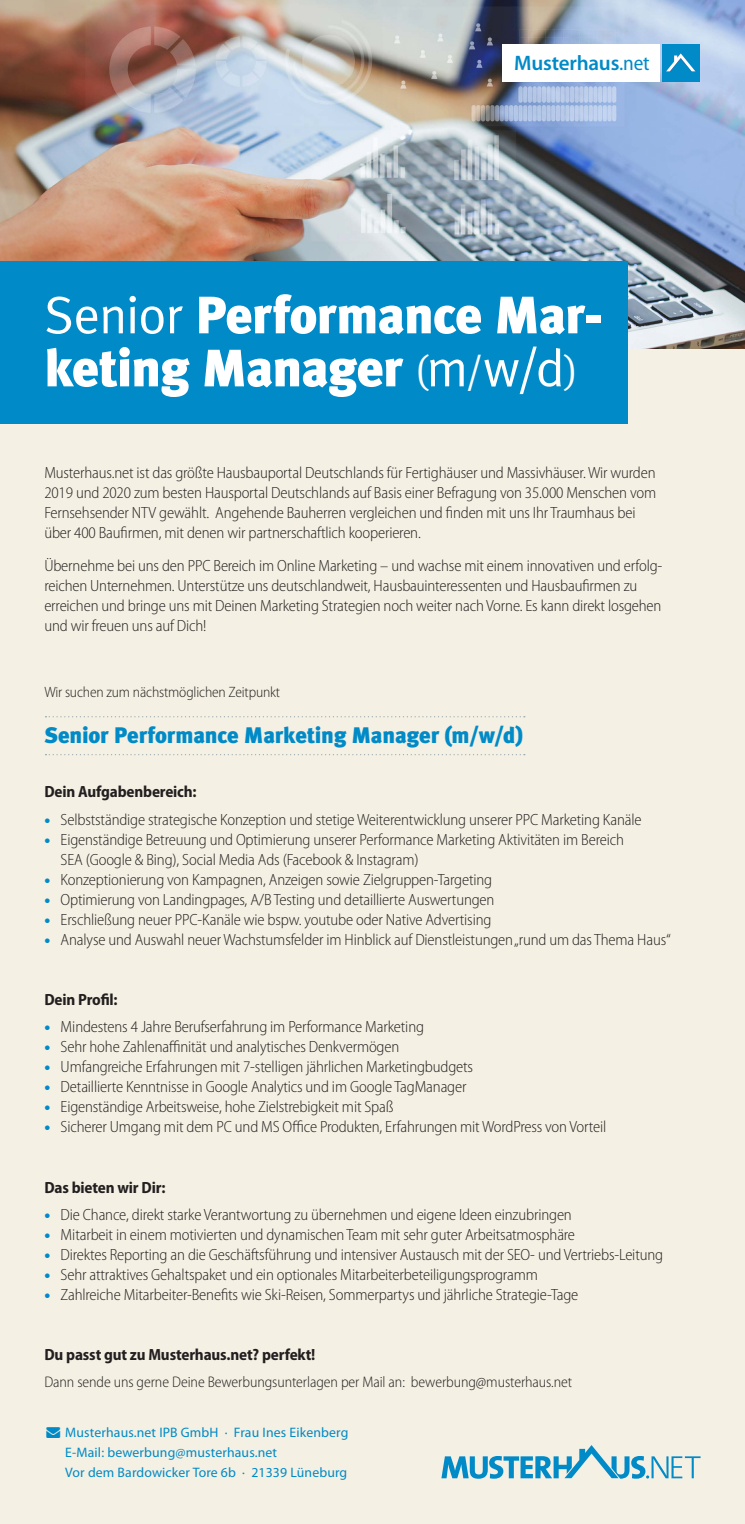
<style>
.page{position:relative;width:745px;height:1524px;background:#fff}
.page>*{position:absolute;margin:0;border:0;box-sizing:border-box;transform-origin:0 0}
.t1{font:900 52.5px/53px "Meta Plus";letter-spacing:-.02em;color:#fff}
.t2{font:900 22.5px "Meta Plus";letter-spacing:-.01em;color:#008ac7}
.t3{font:600 21px "Myriad Pro";letter-spacing:-.01em;color:#008ac7}
.t4{font:300 semi-condensed 16.25px/20px "Myriad Pro";letter-spacing:-.01em;color:#231f20}
.t5{font:700 semi-condensed 16.25px "Myriad Pro";letter-spacing:-.01em;color:#231f20}
.t6{font:300 semi-condensed 15.38px "Myriad Pro";letter-spacing:-.005em;color:#231f20}
.t7{font:300 semi-condensed 15px "Myriad Pro";letter-spacing:-.01em;color:#231f20}
.t8{font:13.75px/20px "Myriad Pro";letter-spacing:.01em;color:#008ac7}
.s1{font-weight:400;font-stretch:semi-condensed}
.s2{font-weight:400}
.s3{font-weight:400;font-size:40px}
.s4{font-weight:900;font-stretch:normal;color:#008ac7}
</style>
<div class="page">
<div style="left:0;top:242px;width:744px;height:1282px;background:#f4f0e3"></div>
<img style="left:0;top:0;width:744px;height:349px">
<div style="left:0;top:261px;width:627px;height:163px;background:#008ac7"></div>
<svg style="left:441px;top:1445px;width:259px;height:33px"></svg>
<svg style="left:45px;top:716px;width:479px;height:1px"></svg>
<svg style="left:45px;top:754px;width:479px;height:1px"></svg>
<div style="left:661px;top:44px;width:38px;height:38px;background:#008ac7"></div>
<div style="left:502px;top:44px;width:158px;height:38px;background:#fff"></div>
<svg style="left:666px;top:53px;width:29px;height:19px"></svg>
<p class="t3" style="left:514px;top:51px;width:137px">Musterhaus<span class="s1">.net</span></p>
<h1 class="t1" style="left:44px;top:289px;width:559px"><span class="s2">Senior</span> Performance Mar&shy;keting Manager <span class="s3">(</span><span class="s2">m</span><span class="s3">/</span><span class="s2">w/d</span><span class="s3">)</span></h1>
<p class="t4" style="left:44px;top:462px;width:613px">Musterhaus.net ist das größte Hausbauportal Deutschlands für Fertighäuser und Massivhäuser. Wir wurden 2019 und 2020 zum besten Hausportal Deutschlands auf Basis einer Befragung von 35.000 Menschen vom Fernsehsender NTV gewählt. Angehende Bauherren vergleichen und finden mit uns Ihr Traumhaus bei über 400 Baufirmen, mit denen wir partnerschaftlich kooperieren.</p>
<p class="t4" style="left:44px;top:556px;width:619px">Übernehme bei uns den PPC Bereich im Online Marketing – und wachse mit einem innovativen und erfolg&shy;reichen Unternehmen. Unterstütze uns deutschlandweit, Hausbauinteressenten und Hausbaufirmen zu erreichen und bringe uns mit Deinen Marketing Strategien noch weiter nach Vorne. Es kann direkt losgehen und wir freuen uns auf Dich!</p>
<p class="t7" style="left:44px;top:683px;width:237px">Wir suchen zum nächstmöglichen Zeitpunkt</p>
<h2 class="t2" style="left:44px;top:722px;width:480px">Senior Performance Marketing Manager (m/w/d)</h2>
<p class="t5" style="left:44px;top:783px;width:154px">Dein Aufgabenbereich:</p>
<p class="t4" style="left:44px;top:810px;width:598px"><span class="s4">•</span> Selbstständige strategische Konzeption und stetige Weiterentwicklung unserer PPC Marketing Kanäle</p>
<p class="t4" style="left:61px;top:830px;width:564px;text-indent:-16px"><span class="s4">•</span> Eigenständige Betreuung und Optimierung unserer Performance Marketing Aktivitäten im Bereich<br>SEA (Google &amp; Bing), Social Media Ads (Facebook &amp; Instagram)</p>
<p class="t4" style="left:44px;top:870px;width:449px"><span class="s4">•</span> Konzeptionierung von Kampagnen, Anzeigen sowie Zielgruppen-Targeting</p>
<p class="t4" style="left:44px;top:890px;width:451px"><span class="s4">•</span> Optimierung von Landingpages, A/B Testing und detaillierte Auswertungen</p>
<p class="t4" style="left:44px;top:910px;width:448px"><span class="s4">•</span> Erschließung neuer PPC-Kanäle wie bspw. youtube oder Native Advertising</p>
<p class="t4" style="left:44px;top:930px;width:627px"><span class="s4">•</span> Analyse und Auswahl neuer Wachstumsfelder im Hinblick auf Dienstleistungen „rund um das Thema Haus“</p>
<p class="t5" style="left:44px;top:990px;width:75px">Dein Profil:</p>
<p class="t4" style="left:44px;top:1017px;width:381px"><span class="s4">•</span> Mindestens 4 Jahre Berufserfahrung im Performance Marketing</p>
<p class="t4" style="left:44px;top:1037px;width:356px"><span class="s4">•</span> Sehr hohe Zahlenaffinität und analytisches Denkvermögen</p>
<p class="t4" style="left:44px;top:1057px;width:430px"><span class="s4">•</span> Umfangreiche Erfahrungen mit 7-stelligen jährlichen Marketingbudgets</p>
<p class="t4" style="left:44px;top:1077px;width:423px"><span class="s4">•</span> Detaillierte Kenntnisse in Google Analytics und im Google TagManager</p>
<p class="t4" style="left:44px;top:1097px;width:350px"><span class="s4">•</span> Eigenständige Arbeitsweise, hohe Zielstrebigkeit mit Spaß</p>
<p class="t4" style="left:44px;top:1117px;width:563px"><span class="s4">•</span> Sicherer Umgang mit dem PC und MS Office Produkten, Erfahrungen mit WordPress von Vorteil</p>
<p class="t5" style="left:44px;top:1178px;width:122px">Das bieten wir Dir:</p>
<p class="t4" style="left:44px;top:1205px;width:528px"><span class="s4">•</span> Die Chance, direkt starke Verantwortung zu übernehmen und eigene Ideen einzubringen</p>
<p class="t4" style="left:44px;top:1225px;width:532px"><span class="s4">•</span> Mitarbeit in einem motivierten und dynamischen Team mit sehr guter Arbeitsatmosphäre</p>
<p class="t4" style="left:44px;top:1245px;width:620px"><span class="s4">•</span> Direktes Reporting an die Geschäftsführung und intensiver Austausch mit der SEO- und Vertriebs-Leitung</p>
<p class="t4" style="left:44px;top:1265px;width:494px"><span class="s4">•</span> Sehr attraktives Gehaltspaket und ein optionales Mitarbeiterbeteiligungsprogramm</p>
<p class="t4" style="left:44px;top:1285px;width:535px"><span class="s4">•</span> Zahlreiche Mitarbeiter-Benefits wie Ski-Reisen, Sommerpartys und jährliche Strategie-Tage</p>
<p class="t5" style="left:44px;top:1345px;width:272px">Du passt gut zu Musterhaus.net? perfekt!</p>
<p class="t6" style="left:44px;top:1374px;width:529px">Dann sende uns gerne Deine Bewerbungsunterlagen per Mail an: bewerbung@musterhaus.net</p>
<p class="t8" style="left:65px;top:1422px;width:284px;text-indent:-19px">→ Musterhaus.net IPB GmbH · Frau Ines Eikenberg<br>E-Mail: bewerbung@musterhaus.net<br>Vor dem Bardowicker Tore 6b · 21339 Lüneburg</p>
</div>
